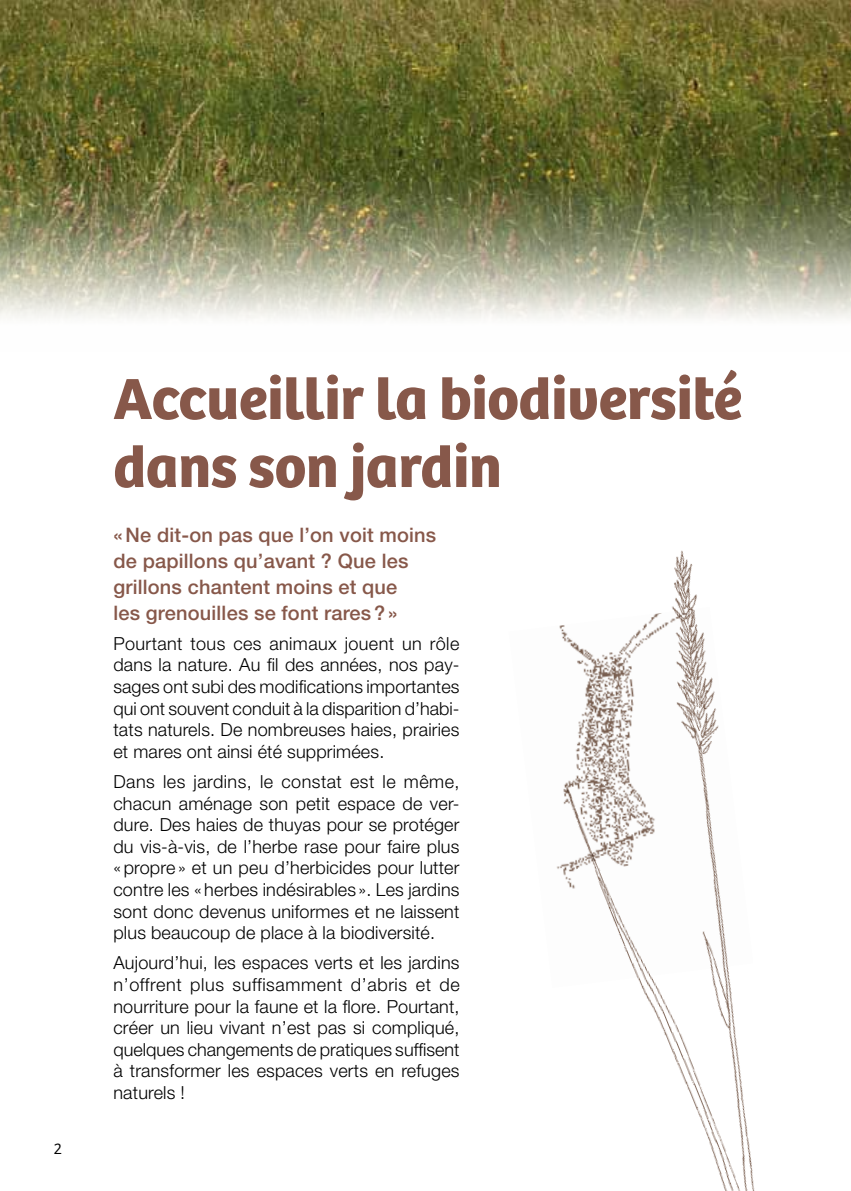
<style>
.page{position:relative;width:851px;height:1191px;background:#fff}
.page>*{position:absolute;margin:0;border:0;box-sizing:border-box;transform-origin:0 0}
.t1{font:700 60px/68px "Bree";color:#87584a}
.t2{font:500 20px/26px "Helvetica Neue LT";letter-spacing:.01em;color:#87584a}
.t3{font:300 18px/21.6px "Helvetica Neue LT";letter-spacing:.01em;color:#000;text-align:justify}
.t4{font:300 16px "Bree";color:#000}
</style>
<div class="page">
<img style="left:0;top:0;width:850px;height:319px">
<img style="left:642px;top:550px;width:113px;height:641px">
<img style="left:556px;top:607px;width:197px;height:380px">
<p class="t4" style="left:54px;top:1139px;width:10px">2</p>
<h1 class="t1" style="left:113px;top:365px;width:629px">Accueillir la biodiversité dans son jardin</h1>
<p class="t2" style="left:113px;top:521px;width:324px">« Ne dit-on pas que l’on voit moins de papillons qu’avant ? Que les grillons chantent moins et que<br>les grenouilles se font rares ? »</p>
<p class="t3" style="left:113px;top:632px;width:347px">Pourtant tous ces animaux jouent un rôle dans la nature. Au fil des années, nos pay&shy;sages ont subi des modifications importantes qui ont souvent conduit à la disparition d’habi&shy;tats naturels. De nombreuses haies, prairies et mares ont ainsi été supprimées.</p>
<p class="t3" style="left:113px;top:770px;width:347px">Dans les jardins, le constat est le même, chacun aménage son petit espace de ver&shy;dure. Des haies de thuyas pour se protéger du vis-à-vis, de l’herbe rase pour faire plus « propre » et un peu d’herbicides pour lutter contre les « herbes indésirables ». Les jardins sont donc devenus uniformes et ne laissent plus beaucoup de place à la biodiversité.</p>
<p class="t3" style="left:113px;top:951px;width:348px">Aujourd’hui, les espaces verts et les jardins n’offrent plus suffisamment d’abris et de nourriture pour la faune et la flore. Pourtant, créer un lieu vivant n’est pas si compliqué, quelques changements de pratiques suffisent à transformer les espaces verts en refuges naturels !</p>
</div>
